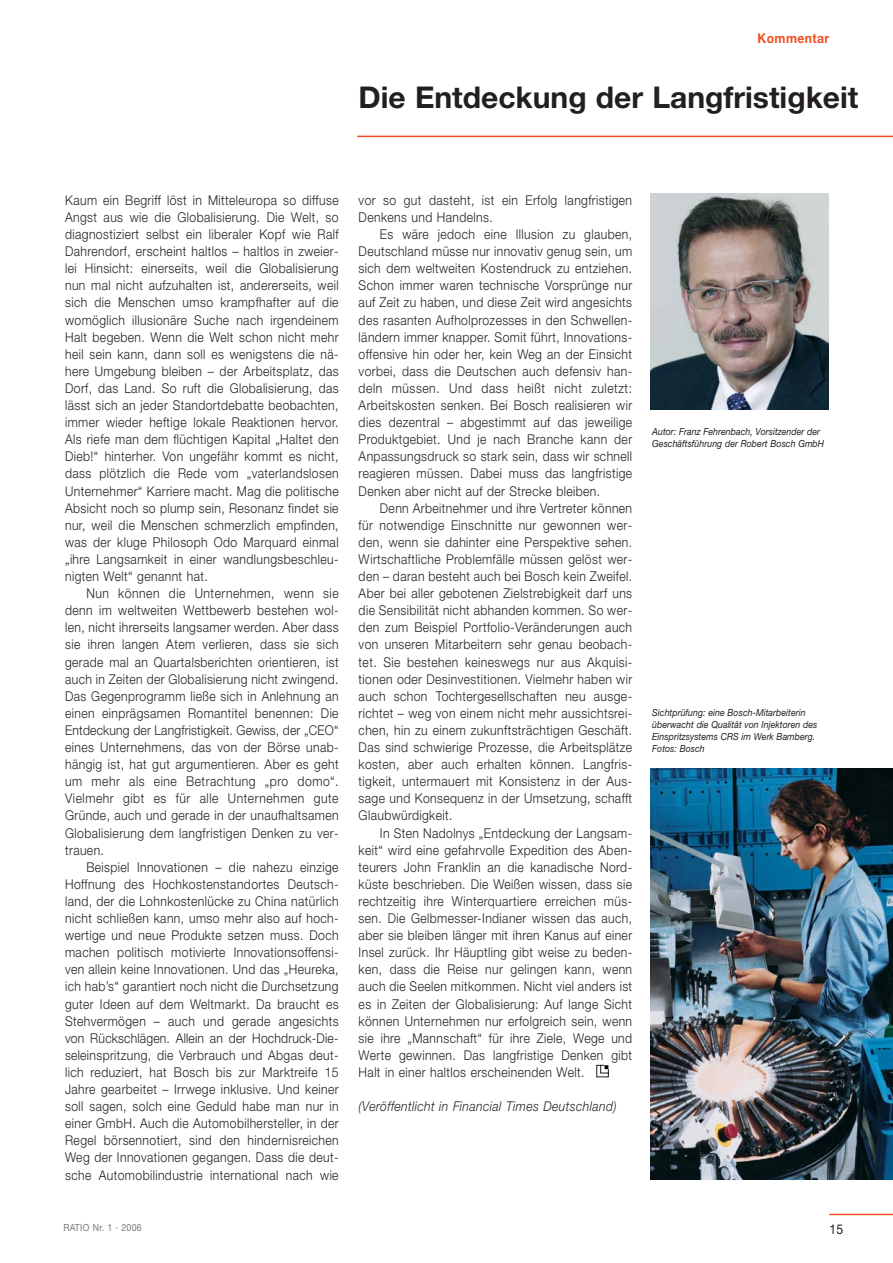
<style>
.page{position:relative;width:893px;height:1263px;background:#fff}
.page>*{position:absolute;margin:0;border:0;box-sizing:border-box;transform-origin:0 0}
.t1{font:700 30px "Helvetica Neue";color:#231f20}
.t2{font:300 13.5px/17.1px "Helvetica Neue";letter-spacing:.035em;color:#231f20;text-align:justify;scale:.9 1}
.t3{font:italic 300 13.5px "Helvetica Neue";letter-spacing:.035em;color:#231f20;scale:.9 1}
.t4{font:700 13.5px "Helvetica Neue";letter-spacing:.035em;color:#f04e23;scale:.9 1}
.t5{font:13.5px "Helvetica Neue";color:#231f20;scale:.9 1}
.t6{font:italic 9.75px/12px "Helvetica Neue";letter-spacing:.005em;color:#231f20;scale:.9 1}
.t7{font:9.75px "Helvetica Neue";letter-spacing:.035em;color:#76787a;scale:.9 1}
</style>
<div class="page">
<hr style="left:829px;top:1214px;width:63px;height:1px;background:#f04e23">
<hr style="left:357px;top:136px;width:535px;height:1px;background:#f04e23">
<img style="left:650px;top:769px;width:242px;height:410px">
<img style="left:650px;top:194px;width:178px;height:216px">
<svg style="left:596px;top:1065px;width:12px;height:12px"></svg>
<p class="t4" style="left:757px;top:33px;width:81px">Kommentar</p>
<h1 class="t1" style="left:358px;top:87px;width:501px">Die Entdeckung der Langfristigkeit</h1>
<p class="t2" style="left:65px;top:193px;width:305px">Kaum ein Begriff löst in Mitteleuropa so diffuse Angst aus wie die Globalisierung. Die Welt, so diagnostiziert selbst ein liberaler Kopf wie Ralf Dahrendorf, erscheint haltlos – haltlos in zweier&shy;lei Hinsicht: einerseits, weil die Globalisierung nun mal nicht aufzuhalten ist, andererseits, weil sich die Menschen umso krampfhafter auf die womöglich illusionäre Suche nach irgendeinem Halt begeben. Wenn die Welt schon nicht mehr heil sein kann, dann soll es wenigstens die nä&shy;here Umgebung bleiben – der Arbeitsplatz, das Dorf, das Land. So ruft die Globalisierung, das lässt sich an jeder Standortdebatte beobachten, immer wieder heftige lokale Reaktionen hervor.<br>Als riefe man dem flüchtigen Kapital „Haltet den Dieb!“ hinterher. Von ungefähr kommt es nicht, dass plötzlich die Rede vom „vaterlandslosen Unternehmer“ Karriere macht. Mag die politische Absicht noch so plump sein, Resonanz findet sie nur, weil die Menschen schmerzlich empfinden, was der kluge Philosoph Odo Marquard einmal „ihre Langsamkeit in einer wandlungsbeschleu&shy;nigten Welt“ genannt hat.</p>
<p class="t2" style="left:65px;top:586px;width:305px;text-indent:21px">Nun können die Unternehmen, wenn sie denn im weltweiten Wettbewerb bestehen wol&shy;len, nicht ihrerseits langsamer werden. Aber dass sie ihren langen Atem verlieren, dass sie sich gerade mal an Quartalsberichten orientieren, ist auch in Zeiten der Globalisierung nicht zwingend.<br>Das Gegenprogramm ließe sich in Anlehnung an einen einprägsamen Romantitel benennen: Die Entdeckung der Langfristigkeit. Gewiss, der „CEO“ eines Unternehmens, das von der Börse unab&shy;hängig ist, hat gut argumentieren. Aber es geht um mehr als eine Betrachtung „pro domo“.<br>Vielmehr gibt es für alle Unternehmen gute Gründe, auch und gerade in der unaufhaltsamen Globalisierung dem langfristigen Denken zu ver&shy;trauen.</p>
<p class="t2" style="left:65px;top:860px;width:305px;text-indent:21px">Beispiel Innovationen – die nahezu einzige Hoffnung des Hochkostenstandortes Deutsch&shy;land, der die Lohnkostenlücke zu China natürlich nicht schließen kann, umso mehr also auf hoch&shy;wertige und neue Produkte setzen muss. Doch machen politisch motivierte Innovationsoffensi&shy;ven allein keine Innovationen. Und das „Heureka, ich hab’s“ garantiert noch nicht die Durchsetzung guter Ideen auf dem Weltmarkt. Da braucht es Stehvermögen – auch und gerade angesichts von Rückschlägen. Allein an der Hochdruck-Die&shy;seleinspritzung, die Verbrauch und Abgas deut&shy;lich reduziert, hat Bosch bis zur Marktreife 15<br>Jahre gearbeitet – Irrwege inklusive. Und keiner soll sagen, solch eine Geduld habe man nur in einer GmbH. Auch die Automobilhersteller, in der Regel börsennotiert, sind den hindernisreichen Weg der Innovationen gegangen. Dass die deut&shy;sche Automobilindustrie international nach wie</p>
<p class="t2" style="left:358px;top:193px;width:305px">vor so gut dasteht, ist ein Erfolg langfristigen<br>Denkens und Handelns.</p>
<p class="t2" style="left:358px;top:227px;width:305px;text-indent:21px">Es wäre jedoch eine Illusion zu glauben, Deutschland müsse nur innovativ genug sein, um sich dem weltweiten Kostendruck zu entziehen.<br>Schon immer waren technische Vorsprünge nur auf Zeit zu haben, und diese Zeit wird angesichts des rasanten Aufholprozesses in den Schwellen&shy;ländern immer knapper. Somit führt, Innovations&shy;offensive hin oder her, kein Weg an der Einsicht vorbei, dass die Deutschen auch defensiv han&shy;deln müssen. Und dass heißt nicht zuletzt:<br>Arbeitskosten senken. Bei Bosch realisieren wir dies dezentral – abgestimmt auf das jeweilige Produktgebiet. Und je nach Branche kann der Anpassungsdruck so stark sein, dass wir schnell reagieren müssen. Dabei muss das langfristige Denken aber nicht auf der Strecke bleiben.</p>
<p class="t2" style="left:358px;top:501px;width:305px;text-indent:21px">Denn Arbeitnehmer und ihre Vertreter können für notwendige Einschnitte nur gewonnen wer&shy;den, wenn sie dahinter eine Perspektive sehen.<br>Wirtschaftliche Problemfälle müssen gelöst wer&shy;den – daran besteht auch bei Bosch kein Zweifel.<br>Aber bei aller gebotenen Zielstrebigkeit darf uns die Sensibilität nicht abhanden kommen. So wer&shy;den zum Beispiel Portfolio-Veränderungen auch von unseren Mitarbeitern sehr genau beobach&shy;tet. Sie bestehen keineswegs nur aus Akquisi&shy;tionen oder Desinvestitionen. Vielmehr haben wir auch schon Tochtergesellschaften neu ausge&shy;richtet – weg von einem nicht mehr aussichtsrei&shy;chen, hin zu einem zukunftsträchtigen Geschäft.<br>Das sind schwierige Prozesse, die Arbeitsplätze kosten, aber auch erhalten können. Langfris&shy;tigkeit, untermauert mit Konsistenz in der Aus&shy;sage und Konsequenz in der Umsetzung, schafft Glaubwürdigkeit.</p>
<p class="t2" style="left:358px;top:825px;width:305px;text-indent:21px">In Sten Nadolnys „Entdeckung der Langsam&shy;keit“ wird eine gefahrvolle Expedition des Aben&shy;teurers John Franklin an die kanadische Nord&shy;küste beschrieben. Die Weißen wissen, dass sie rechtzeitig ihre Winterquartiere erreichen müs&shy;sen. Die Gelbmesser-Indianer wissen das auch, aber sie bleiben länger mit ihren Kanus auf einer Insel zurück. Ihr Häuptling gibt weise zu beden&shy;ken, dass die Reise nur gelingen kann, wenn auch die Seelen mitkommen. Nicht viel anders ist es in Zeiten der Globalisierung: Auf lange Sicht können Unternehmen nur erfolgreich sein, wenn sie ihre „Mannschaft“ für ihre Ziele, Wege und Werte gewinnen. Das langfristige Denken gibt Halt in einer haltlos erscheinenden Welt.</p>
<p class="t3" style="left:358px;top:1102px;width:288px">(Veröffentlicht in Financial Times Deutschland)</p>
<p class="t6" style="left:652px;top:427px;width:192px">Autor: Franz Fehrenbach, Vorsitzender der<br>Geschäftsführung der Robert Bosch GmbH</p>
<p class="t6" style="left:652px;top:708px;width:185px">Sichtprüfung: eine Bosch-Mitarbeiterin überwacht die Qualität von Injektoren des Einspritzsystems CRS im Werk Bamberg.<br>Fotos: Bosch</p>
<p class="t7" style="left:63px;top:1224px;width:88px">RATIO Nr. 1 · 2006</p>
<p class="t5" style="left:829px;top:1224px;width:17px">15</p>
</div>
